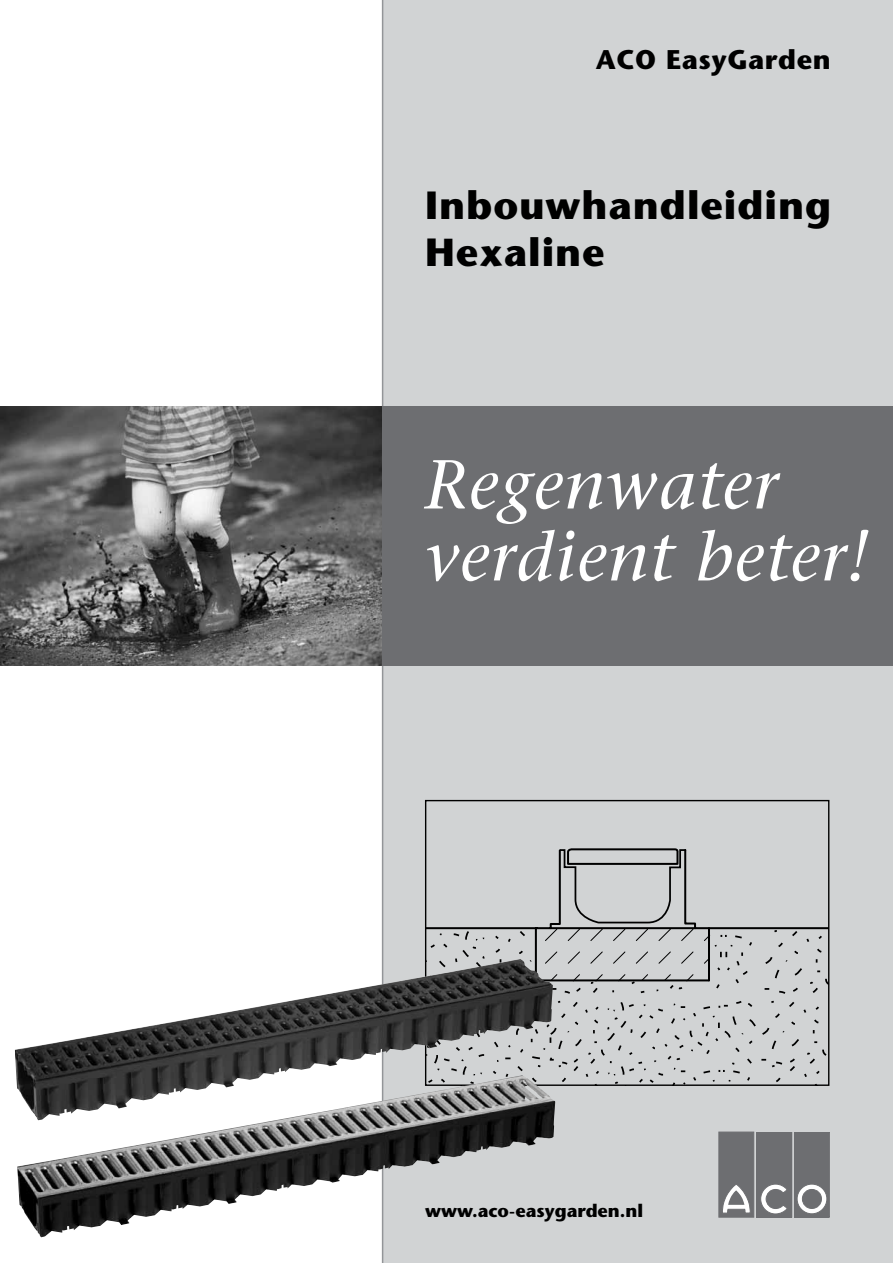
<style>
.page{position:relative;width:893px;height:1263px;background:#fff}
.page>*{position:absolute;margin:0;border:0;box-sizing:border-box;transform-origin:0 0}
.t1{font:italic 69px/72px "Stone Serif";letter-spacing:.025em;color:#fff}
.t2{font:700 39.3px/47.1px "Stone Sans";letter-spacing:.025em;color:#000}
.t3{font:700 27px "Stone Sans";letter-spacing:.025em;color:#000}
.t4{font:700 18px "Stone Sans";color:#000}
</style>
<div class="page">
<div style="left:383px;top:0;width:510px;height:1263px;background:#d1d3d4"></div>
<hr style="left:382px;top:0;width:1px;height:1263px;background:#939598">
<img style="left:0;top:406px;width:383px;height:259px">
<div style="left:383px;top:406px;width:510px;height:259px;background:#6d6e71"></div>
<svg style="left:427px;top:848px;width:400px;height:236px"></svg>
<img style="left:15px;top:959px;width:538px;height:127px">
<img style="left:17px;top:1075px;width:538px;height:162px">
<div style="left:719px;top:1132px;width:35px;height:85px;background:#6d6e71"></div>
<svg style="left:723px;top:1185px;width:27px;height:28px"></svg>
<div style="left:794px;top:1132px;width:35px;height:85px;background:#6d6e71"></div>
<svg style="left:797px;top:1184px;width:30px;height:30px"></svg>
<div style="left:797px;top:1184px;width:30px;height:30px;border:1px solid #6d6e71;border-radius:50%"></div>
<div style="left:802px;top:1189px;width:19px;height:19px;background:#6d6e71;border-radius:50%"></div>
<div style="left:802px;top:1189px;width:19px;height:19px;border:1px solid #6d6e71;border-radius:50%"></div>
<div style="left:757px;top:1132px;width:35px;height:85px;background:#6d6e71"></div>
<svg style="left:761px;top:1184px;width:26px;height:30px"></svg>
<p class="t3" style="left:596px;top:42px;width:236px">ACO EasyGarden</p>
<p class="t2" style="left:425px;top:181px;width:408px">Inbouwhandleiding<br>Hexaline</p>
<h1 class="t1" style="left:425px;top:449px;width:445px">Regenwater verdient beter!</h1>
<p class="t4" style="left:425px;top:1199px;width:220px">www.aco-easygarden.nl</p>
</div>
